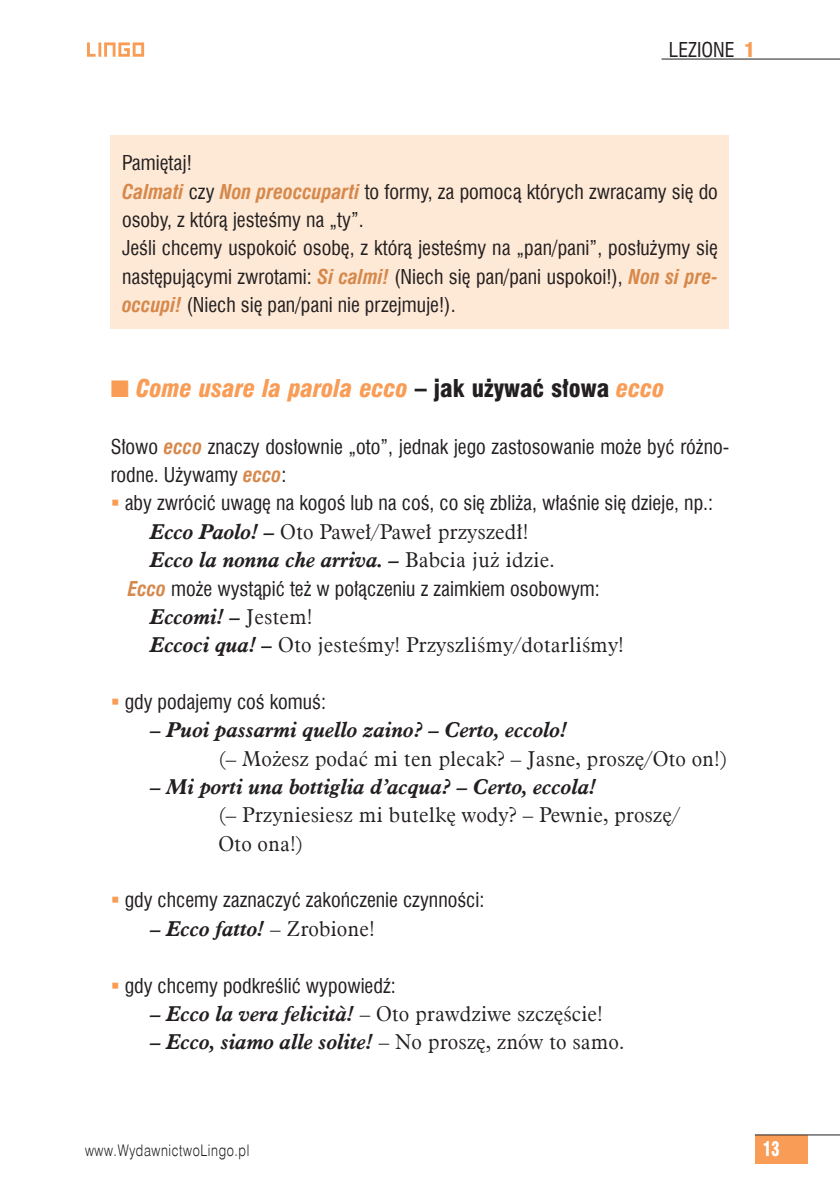
<style>
.page{position:relative;width:840px;height:1191px;background:#fff}
.page>*{position:absolute;margin:0;border:0;box-sizing:border-box;transform-origin:0 0}
.Części_mowy{font:italic 24px "Swis 721 Blk Cn EU";color:#f89c56}
.Słówka_Z_WYKOPEM{font:21px/28.4px "Aldine 721 Lt EU";color:#231f20}
.Słówka_z_wykopem{font:21px "Aldine 721 Lt EU";color:#231f20}
.Słówka_z_wykopem-2{font:italic 700 21px "Aldine 721 EU";color:#231f20}
.Słówka_Z_WYKOPEM-2{font:italic 700 21px "Aldine 721 EU";color:#231f20}
.Zasady{font:20px/28.4px "Swis 721 Cn EU";color:#231f20}
.Zasady_-_punktacja{font:20px "Swis 721 Cn EU";color:#231f20}
.t1{font:20px "Swis 721 Blk Cn EU";color:#fff;scale:.8 1}
.t2{font:16px "Swis 721 Lt EU";letter-spacing:.05em;color:#231f20;scale:.8 1}
.s1{font-family:"Swis 721 Blk Cn EU";color:#f89c56}
.s2{font-weight:700;font-style:italic;color:#d6884b}
.s3{font-style:normal;color:#231f20}
.s4{font-family:"Aldine 721 EU";font-weight:700;font-style:italic}
.s5{font-family:"Aldine 721 Lt EU";font-weight:400;font-style:normal}
</style>
<div class="page">
<div style="left:754px;top:1134px;width:53px;height:29px;background:#f89c56"></div>
<hr style="left:754px;top:1134px;width:85px;height:1px;background:#231f20">
<svg style="left:87px;top:42px;width:57px;height:15px"></svg>
<hr style="left:661px;top:59px;width:178px;height:1px;background:#231f20">
<div style="left:111px;top:135px;width:618px;height:194px;background:#fee9d6"></div>
<p class="Zasady" style="left:668px;top:35px;width:87px">LEZIONE <span class="s1">1</span></p>
<p class="Zasady" style="left:122px;top:149px;width:71px">Pamiętaj!</p>
<p class="Zasady" style="left:122px;top:177px;width:597px"><span class="s2">Calmati</span> czy <span class="s2">Non preoccuparti</span> to formy, za pomocą których zwracamy się do osoby, z którą jesteśmy na „ty”.</p>
<p class="Zasady" style="left:122px;top:234px;width:597px;text-align:justify">Jeśli chcemy uspokoić osobę, z którą jesteśmy na „pan/pani”, posłużymy się następującymi zwrotami: <span class="s2">Si calmi!</span> (Niech się pan/pani uspokoi!), <span class="s2">Non si pre&shy;occupi!</span> (Niech się pan/pani nie przejmuje!).</p>
<p class="Części_mowy" style="left:111px;top:373px;width:555px">■ Come usare la parola ecco <span class="s3">– jak używać słowa</span> ecco</p>
<p class="Zasady" style="left:111px;top:432px;width:619px">Słowo <span class="s2">ecco</span> znaczy dosłownie „oto”, jednak jego zastosowanie może być różno&shy;rodne. Używamy <span class="s2">ecco</span>:</p>
<p class="Zasady_-_punktacja" style="left:125px;top:490px;width:589px">aby zwrócić uwagę na kogoś lub na coś, co się zbliża, właśnie się dzieje, np.:</p>
<p class="Słówka_z_wykopem" style="left:150px;top:518px;width:379px"><span class="s4">Ecco Paolo! –</span> Oto Paweł/Paweł przyszedł!</p>
<p class="Słówka_z_wykopem-2" style="left:150px;top:547px;width:405px">Ecco la nonna che arriva. – <span class="s5">Babcia już idzie.</span></p>
<p class="Zasady" style="left:128px;top:574px;width:473px"><span class="s2">Ecco</span> może wystąpić też w połączeniu z zaimkiem osobowym:</p>
<p class="Słówka_z_wykopem-2" style="left:150px;top:603px;width:163px">Eccomi! – <span class="s5">Jestem!</span></p>
<p class="Słówka_z_wykopem" style="left:150px;top:632px;width:475px"><span class="s4">Eccoci qua! –</span> Oto jesteśmy! Przyszliśmy/dotarliśmy!</p>
<p class="Zasady_-_punktacja" style="left:125px;top:688px;width:203px">gdy podajemy coś komuś:</p>
<p class="Słówka_Z_WYKOPEM" style="left:218px;top:716px;width:510px;text-indent:-68px"><span class="s4">– Puoi passarmi quello zaino? – Certo, eccolo!<br></span>(– Możesz podać mi ten plecak? – Jasne, proszę/Oto on!)</p>
<p class="Słówka_Z_WYKOPEM" style="left:218px;top:772px;width:463px;text-indent:-68px"><span class="s4">– Mi porti una bottiglia d’acqua? – Certo, eccola!<br></span>(– Przyniesiesz mi butelkę wody? – Pewnie, proszę/<br>Oto ona!)</p>
<p class="Zasady_-_punktacja" style="left:125px;top:887px;width:361px">gdy chcemy zaznaczyć zakończenie czynności:</p>
<p class="Słówka_z_wykopem-2" style="left:150px;top:915px;width:226px">– Ecco fatto! <span class="s5">– Zrobione!</span></p>
<p class="Zasady_-_punktacja" style="left:125px;top:972px;width:272px">gdy chcemy podkreślić wypowiedź:</p>
<p class="Słówka_Z_WYKOPEM" style="left:150px;top:999px;width:454px"><span class="s4">– Ecco la vera felicità!</span> – Oto prawdziwe szczęście!</p>
<p class="Słówka_Z_WYKOPEM-2" style="left:150px;top:1028px;width:475px">– Ecco, siamo alle solite! <span class="s5">– No proszę, znów to samo.</span></p>
<p class="t2" style="left:85px;top:1140px;width:206px">www.WydawnictwoLingo.pl</p>
<p class="t1" style="left:762px;top:1136px;width:23px">13</p>
</div>
